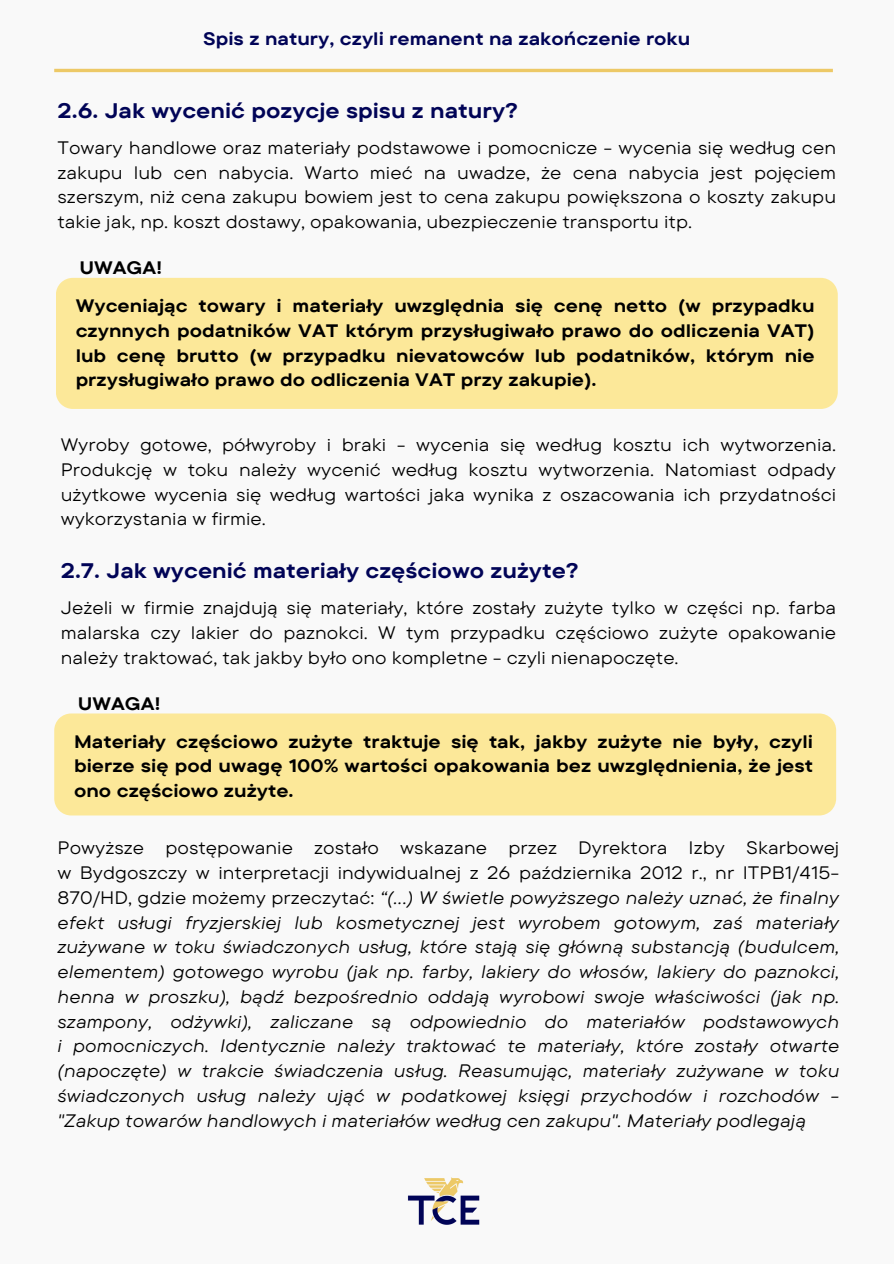
<style>
.page{position:relative;width:894px;height:1264px;background:#fff}
.page>*{position:absolute;margin:0;border:0;box-sizing:border-box;transform-origin:0 0}
.t1{font:700 21px "TT Commons Pro Exp";color:#010457}
.t2{font:italic 18px/24.8px "TT Commons Pro Exp";color:#000;text-align:justify}
.t3{font:18px/24.8px "TT Commons Pro Exp";color:#000;text-align:justify}
.t4{font:700 18px/24.8px "TT Commons Pro Exp";color:#000;text-align:justify}
.t5{font:700 18px "TT Commons Pro Exp";color:#010457}
.s1{font-style:normal}
</style>
<div class="page">
<div style="left:0;top:0;width:893px;height:1263px;background:#f9f9f9"></div>
<img style="left:407px;top:1177px;width:73px;height:48px">
<hr style="left:54px;top:69px;width:778px;height:3px;background:#edc967">
<div style="left:56px;top:278px;width:781px;height:131px;background:#fce899"></div>
<div style="left:54px;top:713px;width:781px;height:102px;background:#fce899"></div>
<h3 class="t5" style="left:203px;top:27px;width:488px">Spis z natury, czyli remanent na zakończenie roku</h3>
<p class="t1" style="left:57px;top:97px;width:462px">2.6. Jak wycenić pozycje spisu z natury?</p>
<h1 class="t3" style="left:57px;top:135px;width:779px">Towary handlowe oraz materiały podstawowe i pomocnicze - wycenia się według cen zakupu lub cen nabycia. Warto mieć na uwadze, że cena nabycia jest pojęciem szerszym, niż cena zakupu bowiem jest to cena zakupu powiększona o koszty zakupu takie jak, np. koszt dostawy, opakowania, ubezpieczenie transportu itp.</h1>
<h2 class="t4" style="left:79px;top:255px;width:85px">UWAGA!</h2>
<p class="t4" style="left:76px;top:293px;width:740px">Wyceniając towary i materiały uwzględnia się cenę netto (w przypadku czynnych podatników VAT którym przysługiwało prawo do odliczenia VAT) lub cenę brutto (w przypadku nievatowców lub podatników, którym nie przysługiwało prawo do odliczenia VAT przy zakupie).</p>
<h3 class="t3" style="left:61px;top:432px;width:776px">Wyroby gotowe, półwyroby i braki - wycenia się według kosztu ich wytworzenia.<br>Produkcję w toku należy wycenić według kosztu wytworzenia. Natomiast odpady użytkowe wycenia się według wartości jaka wynika z oszacowania ich przydatności wykorzystania w firmie.</h3>
<p class="t1" style="left:61px;top:557px;width:519px">2.7. Jak wycenić materiały częściowo zużyte?</p>
<h1 class="t3" style="left:61px;top:595px;width:776px">Jeżeli w firmie znajdują się materiały, które zostały zużyte tylko w części np. farba malarska czy lakier do paznokci. W tym przypadku częściowo zużyte opakowanie należy traktować, tak jakby było ono kompletne - czyli nienapoczęte.</h1>
<h2 class="t4" style="left:78px;top:690px;width:85px">UWAGA!</h2>
<p class="t4" style="left:74px;top:728px;width:740px">Materiały częściowo zużyte traktuje się tak, jakby zużyte nie były, czyli bierze się pod uwagę 100% wartości opakowania bez uwzględnienia, że jest ono częściowo zużyte.</p>
<h3 class="t2" style="left:57px;top:835px;width:783px"><span class="s1">Powyższe postępowanie zostało wskazane przez Dyrektora Izby Skarbowej w Bydgoszczy w interpretacji indywidualnej z 26 października 2012 r., nr ITPB1/415- 870/HD, gdzie możemy przeczytać:</span> “(…) W świetle powyższego należy uznać, że finalny efekt usługi fryzjerskiej lub kosmetycznej jest wyrobem gotowym, zaś materiały zużywane w toku świadczonych usług, które stają się główną substancją (budulcem, elementem) gotowego wyrobu (jak np. farby, lakiery do włosów, lakiery do paznokci, henna w proszku), bądź bezpośrednio oddają wyrobowi swoje właściwości (jak np. szampony, odżywki), zaliczane są odpowiednio do materiałów podstawowych i pomocniczych. Identycznie należy traktować te materiały, które zostały otwarte (napoczęte) w trakcie świadczenia usług. Reasumując, materiały zużywane w toku świadczonych usług należy ująć w podatkowej księgi przychodów i rozchodów - "Zakup towarów handlowych i materiałów według cen zakupu". Materiały podlegają</h3>
</div>
